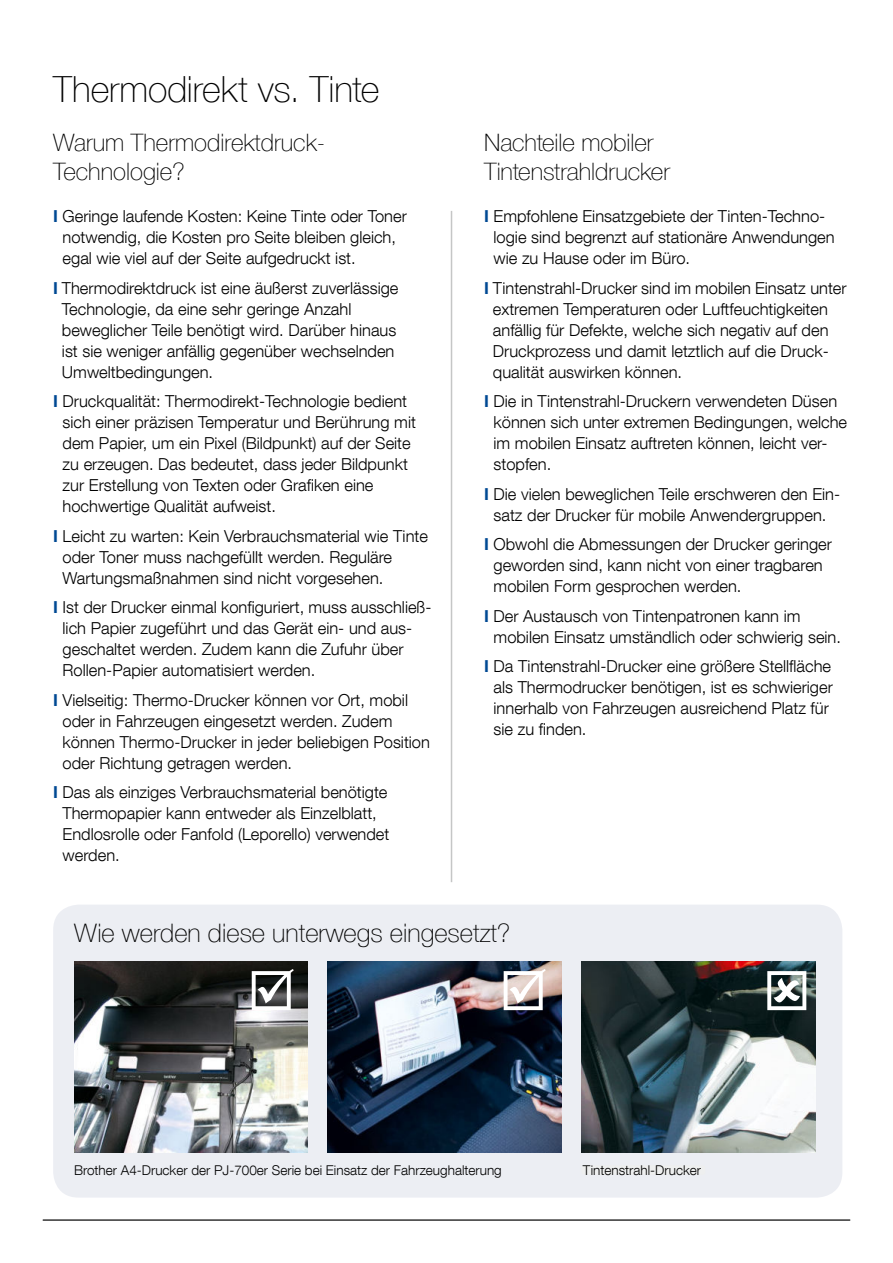
<style>
.page{position:relative;width:893px;height:1263px;background:#fff}
.page>*{position:absolute;margin:0;border:0;box-sizing:border-box;transform-origin:0 0}
.t1{font:100 36px "Helvetica Neue LT Com";letter-spacing:-.005em;color:#000}
.t2{font:100 25.5px "Helvetica Neue LT Com";color:#000}
.t3{font:100 24px/28.5px "Helvetica Neue LT Com";color:#000}
.t4{font:300 16.5px/21px "Helvetica Neue LT Com";color:#000}
.t5{font:300 13.5px "Helvetica Neue LT Com";color:#000}
.s1{font-weight:700;color:#004993}
</style>
<div class="page">
<div style="left:53px;top:905px;width:789px;height:292px;background:#eceef3;border-radius:25px"></div>
<hr style="left:451px;top:211px;width:1px;height:671px;background:#c5c6c6">
<img style="left:328px;top:961px;width:234px;height:191px">
<img style="left:581px;top:961px;width:234px;height:191px">
<img style="left:74px;top:961px;width:234px;height:191px">
<div style="left:581px;top:1165px;width:124px;height:10px;background:#eeefef;border-radius:3px"></div>
<hr style="left:43px;top:1219px;width:807px;height:2px;background:#000">
<svg style="left:767px;top:970px;width:39px;height:40px;background:#273735"></svg>
<svg style="left:252px;top:968px;width:42px;height:42px;background:#2c2d2c"></svg>
<svg style="left:504px;top:968px;width:42px;height:42px;background:#958988"></svg>
<h1 class="t1" style="left:53px;top:76px;width:328px">Thermodirekt vs. Tinte</h1>
<h3 class="t3" style="left:53px;top:131px;width:274px">Warum Thermodirektdruck-<br>Technologie?</h3>
<p class="t4" style="left:63px;top:207px;width:346px;text-indent:-9px"><span class="s1">I</span> Geringe laufende Kosten: Keine Tinte oder Toner notwendig, die Kosten pro Seite bleiben gleich, egal wie viel auf der Seite aufgedruckt ist.</p>
<p class="t4" style="left:62px;top:279px;width:338px;text-indent:-9px"><span class="s1">I</span> Thermodirektdruck ist eine äußerst zuverlässige Technologie, da eine sehr geringe Anzahl beweglicher Teile benötigt wird. Darüber hinaus ist sie weniger anfällig gegenüber wechselnden Umweltbedingungen.</p>
<p class="t4" style="left:63px;top:392px;width:355px;text-indent:-9px"><span class="s1">I</span> Druckqualität: Thermodirekt-Technologie bedient sich einer präzisen Temperatur und Berührung mit dem Papier, um ein Pixel (Bildpunkt) auf der Seite zu erzeugen. Das bedeutet, dass jeder Bildpunkt zur Erstellung von Texten oder Grafiken eine hochwertige Qualität aufweist.</p>
<p class="t4" style="left:63px;top:527px;width:367px;text-indent:-9px"><span class="s1">I</span> Leicht zu warten: Kein Verbrauchsmaterial wie Tinte oder Toner muss nachgefüllt werden. Reguläre<br>Wartungsmaßnahmen sind nicht vorgesehen.</p>
<p class="t4" style="left:63px;top:596px;width:370px;text-indent:-9px"><span class="s1">I</span> Ist der Drucker einmal konfiguriert, muss ausschließ&shy;lich Papier zugeführt und das Gerät ein- und aus&shy;geschaltet werden. Zudem kann die Zufuhr über Rollen-Papier automatisiert werden.</p>
<p class="t4" style="left:63px;top:691px;width:369px;text-indent:-9px"><span class="s1">I</span> Vielseitig: Thermo-Drucker können vor Ort, mobil oder in Fahrzeugen eingesetzt werden. Zudem können Thermo-Drucker in jeder beliebigen Position oder Richtung getragen werden.</p>
<p class="t4" style="left:63px;top:783px;width:328px;text-indent:-9px"><span class="s1">I</span> Das als einziges Verbrauchsmaterial benötigte Thermopapier kann entweder als Einzelblatt, Endlosrolle oder Fanfold (Leporello) verwendet werden.</p>
<h3 class="t3" style="left:484px;top:131px;width:187px">Nachteile mobiler<br>Tintenstrahldrucker</h3>
<p class="t4" style="left:494px;top:207px;width:343px;text-indent:-9px"><span class="s1">I</span> Empfohlene Einsatzgebiete der Tinten-Techno&shy;logie sind begrenzt auf stationäre Anwendungen wie zu Hause oder im Büro.</p>
<p class="t4" style="left:493px;top:279px;width:355px;text-indent:-9px"><span class="s1">I</span> Tintenstrahl-Drucker sind im mobilen Einsatz unter extremen Temperaturen oder Luftfeuchtigkeiten anfällig für Defekte, welche sich negativ auf den Druckprozess und damit letztlich auf die Druck&shy;qualität auswirken können.</p>
<p class="t4" style="left:494px;top:392px;width:355px;text-indent:-9px"><span class="s1">I</span> Die in Tintenstrahl-Druckern verwendeten Düsen können sich unter extremen Bedingungen, welche im mobilen Einsatz auftreten können, leicht ver&shy;stopfen.</p>
<p class="t4" style="left:484px;top:485px;width:358px;text-align:center"><span class="s1">I</span> Die vielen beweglichen Teile erschweren den Ein&shy;satz der Drucker für mobile Anwendergruppen.</p>
<p class="t4" style="left:494px;top:535px;width:340px;text-indent:-9px"><span class="s1">I</span> Obwohl die Abmessungen der Drucker geringer geworden sind, kann nicht von einer tragbaren mobilen Form gesprochen werden.</p>
<p class="t4" style="left:494px;top:607px;width:349px;text-indent:-9px"><span class="s1">I</span> Der Austausch von Tintenpatronen kann im mobilen Einsatz umständlich oder schwierig sein.</p>
<p class="t4" style="left:494px;top:655px;width:341px;text-indent:-9px"><span class="s1">I</span> Da Tintenstrahl-Drucker eine größere Stellfläche als Thermodrucker benötigen, ist es schwieriger innerhalb von Fahrzeugen ausreichend Platz für sie zu finden.</p>
<h2 class="t2" style="left:74px;top:923px;width:438px">Wie werden diese unterwegs eingesetzt?</h2>
<p class="t5" style="left:74px;top:1165px;width:429px">Brother A4-Drucker der PJ-700er Serie bei Einsatz der Fahrzeughalterung</p>
<p class="t5" style="left:583px;top:1165px;width:120px">Tintenstrahl-Drucker</p>
</div>
